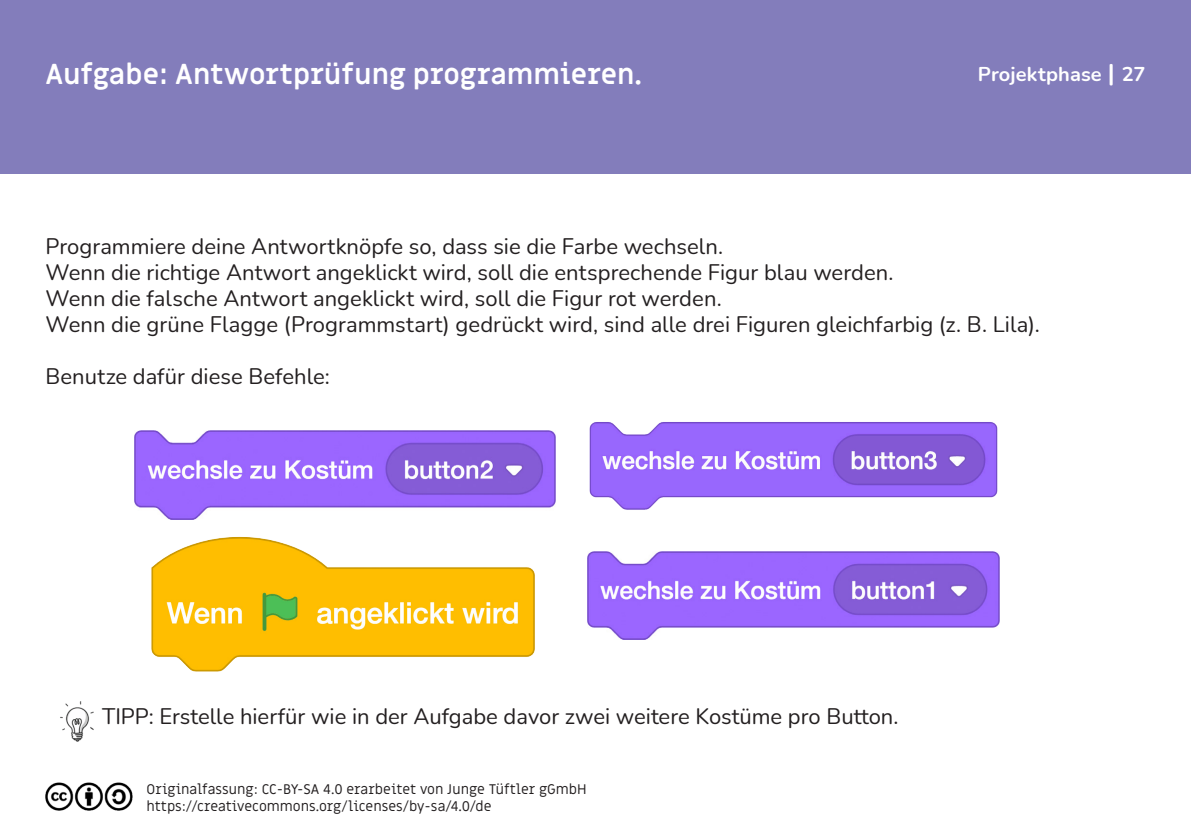
<style>
.page{position:relative;width:1191px;height:840px;background:#fff}
.page>*{position:absolute;margin:0;border:0;box-sizing:border-box;transform-origin:0 0}
.H2_Überschrift2_weiß{font:700 28px "Miriam Libre";color:#fff}
.P_Fließtext{font:22px/26px "Nunito";color:#231f20}
.t1{font:700 20px "Nunito";letter-spacing:.005em;color:#fff}
.t2{font:14px/16.8px "Miriam Libre";color:#231f20}
.s1{font-size:24px}
</style>
<div class="page">
<img style="left:135px;top:430px;width:420px;height:89px">
<img style="left:589px;top:422px;width:409px;height:88px">
<img style="left:151px;top:536px;width:384px;height:136px">
<img style="left:587px;top:551px;width:412px;height:88px">
<img style="left:60px;top:701px;width:34px;height:40px">
<div style="left:0;top:0;width:1191px;height:173px;background:#837dbb"></div>
<img style="left:46px;top:782px;width:87px;height:28px">
<h2 class="H2_Überschrift2_weiß" style="left:45px;top:57px;width:598px">Aufgabe: Antwortprüfung programmieren.</h2>
<p class="t1" style="left:978px;top:60px;width:169px">Projektphase <span class="s1">|</span> 27</p>
<p class="P_Fließtext" style="left:45px;top:233px;width:996px">Programmiere deine Antwortknöpfe so, dass sie die Farbe wechseln.<br>Wenn die richtige Antwort angeklickt wird, soll die entsprechende Figur blau werden.<br>Wenn die falsche Antwort angeklickt wird, soll die Figur rot werden.<br>Wenn die grüne Flagge (Programmstart) gedrückt wird, sind alle drei Figuren gleichfarbig (z. B. Lila).</p>
<p class="P_Fließtext" style="left:45px;top:363px;width:286px">Benutze dafür diese Befehle:</p>
<p class="P_Fließtext" style="left:102px;top:701px;width:798px">TIPP: Erstelle hierfür wie in der Aufgabe davor zwei weitere Kostüme pro Button.</p>
<p class="t2" style="left:146px;top:781px;width:441px">Originalfassung: CC-BY-SA 4.0 erarbeitet von Junge Tüftler gGmbH https://creativecommons.org/licenses/by-sa/4.0/de</p>
</div>
